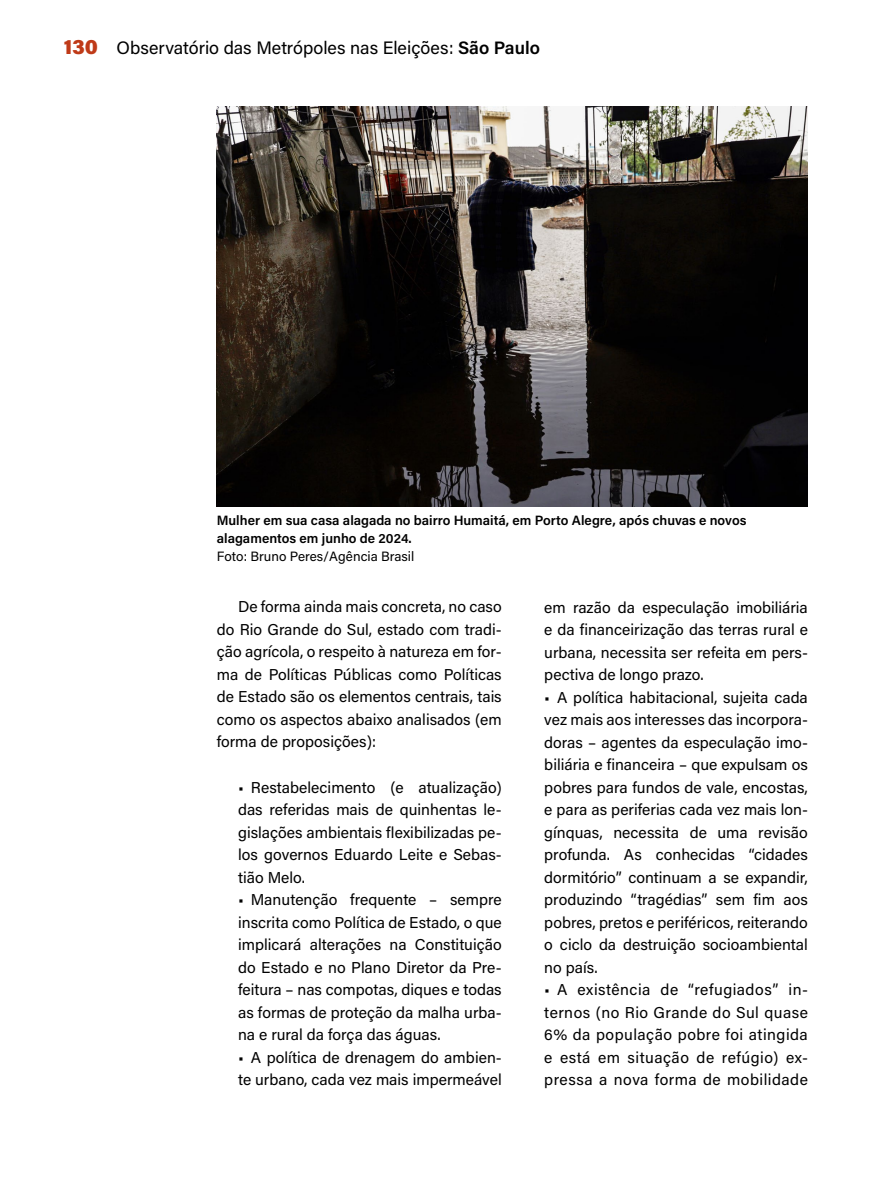
<style>
.page{position:relative;width:893px;height:1191px;background:#fff}
.page>*{position:absolute;margin:0;border:0;box-sizing:border-box;transform-origin:0 0}
.t1{font:18px "Acumin Variable Concept";letter-spacing:.025em;color:#000}
.t2{font:15.75px/22.5px "Acumin Variable Concept";letter-spacing:.02em;color:#000;text-align:justify}
.t3{font:13.5px/18px "Acumin Variable Concept";letter-spacing:.035em;color:#000}
.s1{font-size:21px;color:#bf3a18}
</style>
<div class="page">
<img style="left:217px;top:106px;width:591px;height:401px">
<p class="t1" style="left:64px;top:35px;width:477px"><span class="s1">130</span> Observatório das Metrópoles nas Eleições: São Paulo</p>
<p class="t3" style="left:217px;top:511px;width:530px">Mulher em sua casa alagada no bairro Humaitá, em Porto Alegre, após chuvas e novos alagamentos em junho de 2024.<br>Foto: Bruno Peres/Agência Brasil</p>
<p class="t2" style="left:217px;top:595px;width:286px;text-indent:21px">De forma ainda mais concreta, no caso do Rio Grande do Sul, estado com tradi&shy;ção agrícola, o respeito à natureza em for&shy;ma de Políticas Públicas como Políticas de Estado são os elementos centrais, tais como os aspectos abaixo analisados (em forma de proposições):</p>
<p class="t2" style="left:238px;top:775px;width:265px">• Restabelecimento (e atualização) das referidas mais de quinhentas le&shy;gislações ambientais flexibilizadas pe&shy;los governos Eduardo Leite e Sebas&shy;tião Melo.</p>
<p class="t2" style="left:238px;top:887px;width:265px">• Manutenção frequente – sempre inscrita como Política de Estado, o que implicará alterações na Constituição do Estado e no Plano Diretor da Pre&shy;feitura – nas compotas, diques e todas as formas de proteção da malha urba&shy;na e rural da força das águas.</p>
<p class="t2" style="left:238px;top:1045px;width:265px">• A política de drenagem do ambien&shy;te urbano, cada vez mais impermeável</p>
<p class="t2" style="left:544px;top:595px;width:265px">em razão da especulação imobiliária e da financeirização das terras rural e urbana, necessita ser refeita em pers&shy;pectiva de longo prazo.</p>
<p class="t2" style="left:544px;top:685px;width:265px">• A política habitacional, sujeita cada vez mais aos interesses das incorpora&shy;doras – agentes da especulação imo&shy;biliária e financeira – que expulsam os pobres para fundos de vale, encostas, e para as periferias cada vez mais lon&shy;gínquas, necessita de uma revisão profunda. As conhecidas “cidades dormitório” continuam a se expandir, produzindo “tragédias” sem fim aos pobres, pretos e periféricos, reiterando o ciclo da destruição socioambiental no país.</p>
<p class="t2" style="left:544px;top:978px;width:265px">• A existência de “refugiados” in&shy;ternos (no Rio Grande do Sul quase 6% da população pobre foi atingida e está em situação de refúgio) ex&shy;pressa a nova forma de mobilidade</p>
</div>
